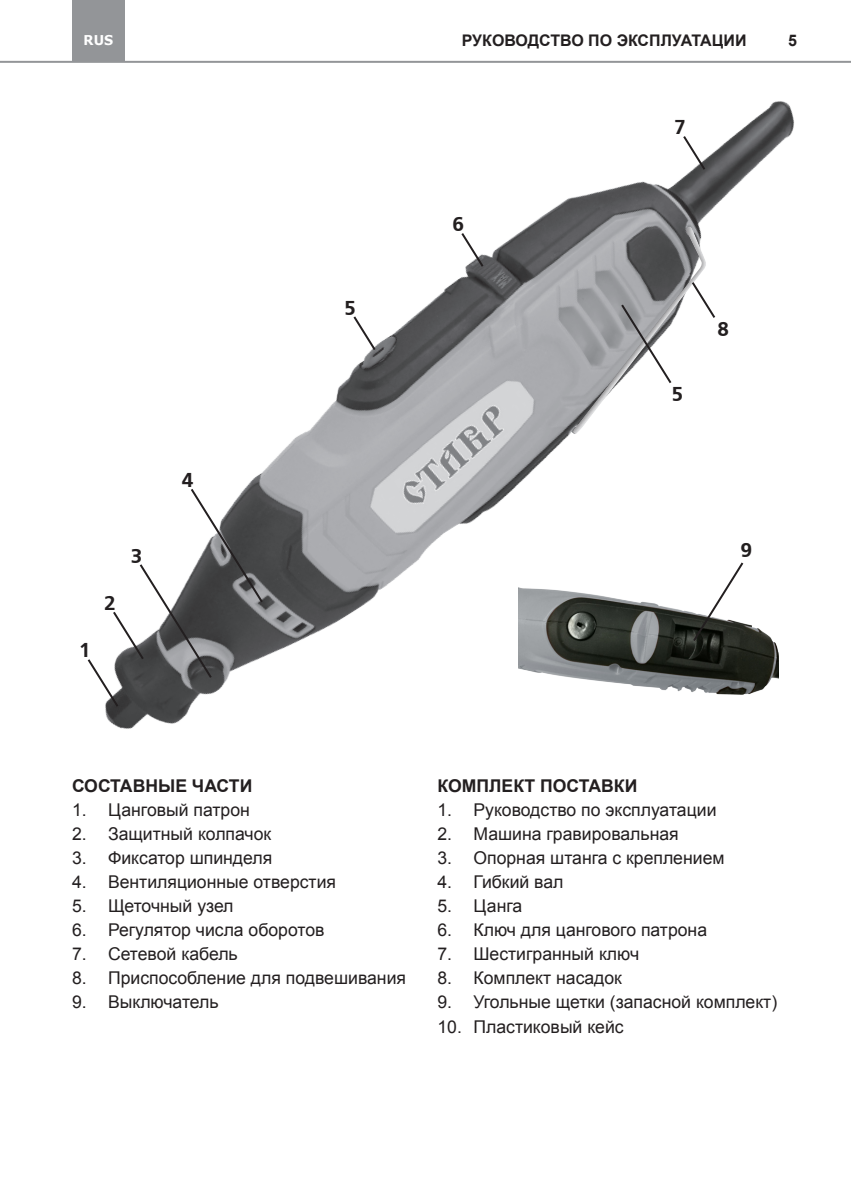
<style>
.page{position:relative;width:851px;height:1191px;background:#fff}
.page>*{position:absolute;margin:0;border:0;box-sizing:border-box;transform-origin:0 0}
.t1{font:20px "Free Set Bold Cyrillic";color:#231f20}
.t2{font:17.6px "Arial";color:#231f20}
.t3{font:700 17.6px "Arial";color:#231f20}
.t4{font:700 16px "Arial";color:#231f20}
.t5{font:700 13.6px "Verdana";color:#fff;scale:.95 1}
</style>
<div class="page">
<div style="left:72px;top:0;width:53px;height:62px;background:#939598"></div>
<img style="left:0;top:60px;width:850px;height:669px">
<svg style="left:86px;top:486px;width:179px;height:223px"></svg>
<svg style="left:351px;top:314px;width:26px;height:38px"></svg>
<svg style="left:459px;top:231px;width:26px;height:38px"></svg>
<svg style="left:681px;top:134px;width:26px;height:38px"></svg>
<svg style="left:566px;top:226px;width:151px;height:208px"></svg>
<img style="left:518px;top:575px;width:260px;height:149px">
<svg style="left:691px;top:560px;width:54px;height:83px"></svg>
<p class="t5" style="left:84px;top:30px;width:33px">RUS</p>
<p class="t4" style="left:461px;top:30px;width:286px">РУКОВОДСТВО ПО ЭКСПЛУАТАЦИИ</p>
<p class="t4" style="left:788px;top:30px;width:10px">5</p>
<p class="t1" style="left:80px;top:639px;width:10px">1</p>
<p class="t1" style="left:104px;top:591px;width:13px">2</p>
<p class="t1" style="left:131px;top:544px;width:13px">3</p>
<p class="t1" style="left:181px;top:469px;width:14px">4</p>
<p class="t1" style="left:344px;top:296px;width:13px">5</p>
<p class="t1" style="left:452px;top:213px;width:13px">6</p>
<p class="t1" style="left:674px;top:116px;width:12px">7</p>
<p class="t1" style="left:671px;top:383px;width:13px">5</p>
<p class="t1" style="left:717px;top:317px;width:14px">8</p>
<p class="t1" style="left:740px;top:538px;width:13px">9</p>
<p class="t3" style="left:72px;top:774px;width:182px">СОСТАВНЫЕ ЧАСТИ</p>
<p class="t2" style="left:72px;top:798px;width:179px">1. Цанговый патрон</p>
<p class="t2" style="left:72px;top:822px;width:201px">2. Защитный колпачок</p>
<p class="t2" style="left:72px;top:846px;width:202px">3. Фиксатор шпинделя</p>
<p class="t2" style="left:72px;top:870px;width:265px">4. Вентиляционные отверстия</p>
<p class="t2" style="left:72px;top:894px;width:163px">5. Щеточный узел</p>
<p class="t2" style="left:72px;top:918px;width:254px">6. Регулятор числа оборотов</p>
<p class="t2" style="left:72px;top:942px;width:167px">7. Сетевой кабель</p>
<p class="t2" style="left:72px;top:966px;width:335px">8. Приспособление для подвешивания</p>
<p class="t2" style="left:72px;top:990px;width:148px">9. Выключатель</p>
<p class="t3" style="left:437px;top:774px;width:201px">КОМПЛЕКТ ПОСТАВКИ</p>
<p class="t2" style="left:437px;top:798px;width:280px">1. Руководство по эксплуатации</p>
<p class="t2" style="left:437px;top:822px;width:243px">2. Машина гравировальная</p>
<p class="t2" style="left:437px;top:846px;width:288px">3. Опорная штанга с креплением</p>
<p class="t2" style="left:437px;top:870px;width:127px">4. Гибкий вал</p>
<p class="t2" style="left:437px;top:894px;width:86px">5. Цанга</p>
<p class="t2" style="left:437px;top:918px;width:271px">6. Ключ для цангового патрона</p>
<p class="t2" style="left:437px;top:942px;width:203px">7. Шестигранный ключ</p>
<p class="t2" style="left:437px;top:966px;width:186px">8. Комплект насадок</p>
<p class="t2" style="left:437px;top:990px;width:341px">9. Угольные щетки (запасной комплект)</p>
<p class="t2" style="left:437px;top:1014px;width:188px">10. Пластиковый кейс</p>
</div>
